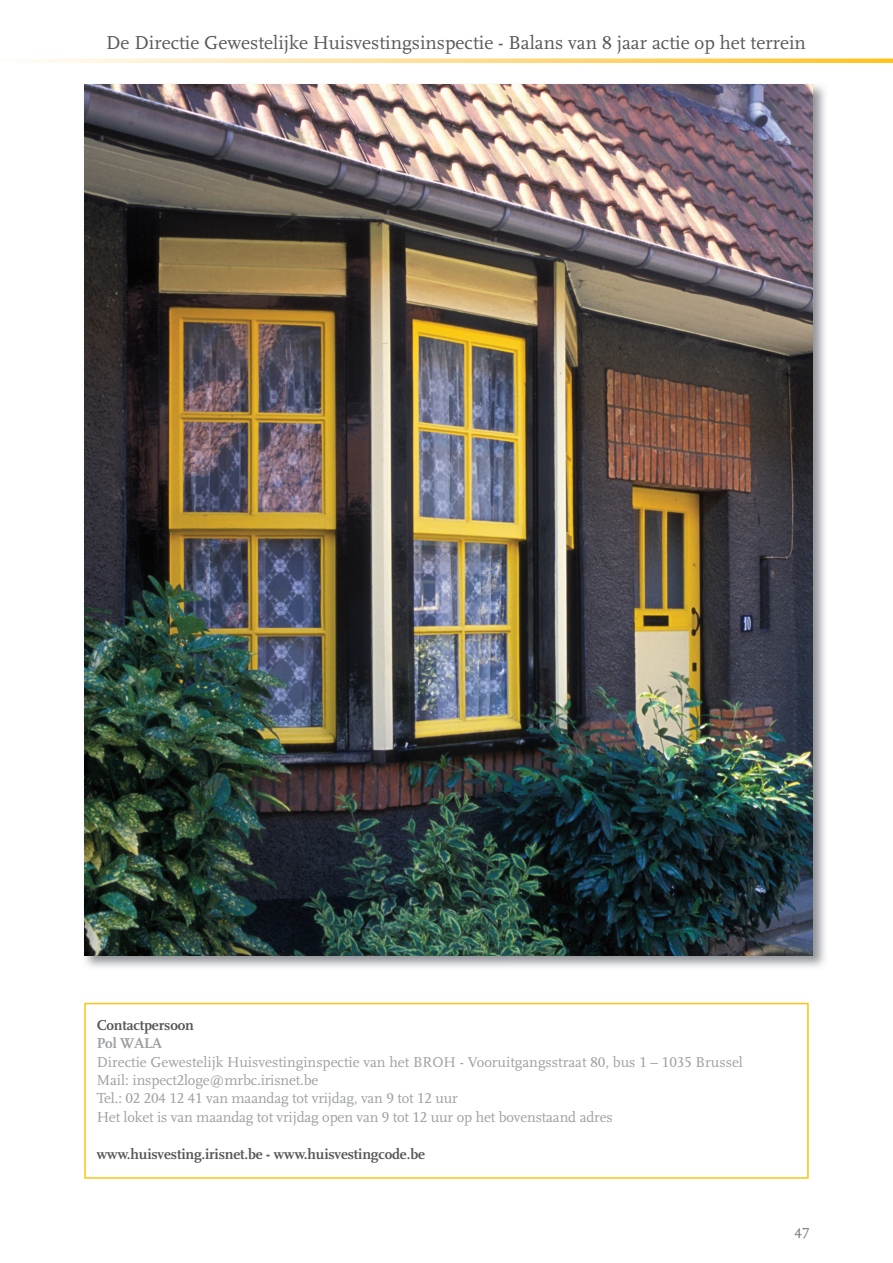
<style>
.page{position:relative;width:893px;height:1263px;background:#fff}
.page>*{position:absolute;margin:0;border:0;box-sizing:border-box;transform-origin:0 0}
.t1{font:19.5px "Scala LF";color:#57585a}
.t2{font:15px/18.5px "Scala LF";letter-spacing:-.01em;color:#9d9fa2}
.t3{font:700 15px "Scala LF";letter-spacing:-.01em;color:#57585a}
.t4{font:700 15px "Scala LF";letter-spacing:-.01em;color:#9d9fa2}
.t5{font:15px "Scala LF";color:#76787b}
</style>
<div class="page">
<svg style="left:32px;top:58px;width:861px;height:5px;background:#fee099"></svg>
<div style="left:84px;top:1003px;width:725px;height:176px;border:2px solid #fec210"></div>
<img style="left:84px;top:84px;width:741px;height:883px">
<img style="left:84px;top:85px;width:729px;height:870px">
<h1 class="t1" style="left:106px;top:32px;width:701px">De Directie Gewestelijke Huisvestingsinspectie - Balans van 8 jaar actie op het terrein</h1>
<p class="t3" style="left:97px;top:1016px;width:99px">Contactpersoon</p>
<p class="t4" style="left:97px;top:1035px;width:67px">Pol WaLa</p>
<p class="t2" style="left:97px;top:1053px;width:647px">Directie Gewestelijk Huisvestinginspectie van het BROH - Vooruitgangsstraat 80, bus 1 – 1035 Brussel Mail: inspect2loge@mrbc.irisnet.be<br>Tel.: 02 204 12 41 van maandag tot vrijdag, van 9 tot 12 uur<br>Het loket is van maandag tot vrijdag open van 9 tot 12 uur op het bovenstaand adres</p>
<p class="t3" style="left:97px;top:1145px;width:330px">www.huisvesting.irisnet.be - www.huisvestingcode.be</p>
<p class="t5" style="left:794px;top:1224px;width:16px">47</p>
</div>
